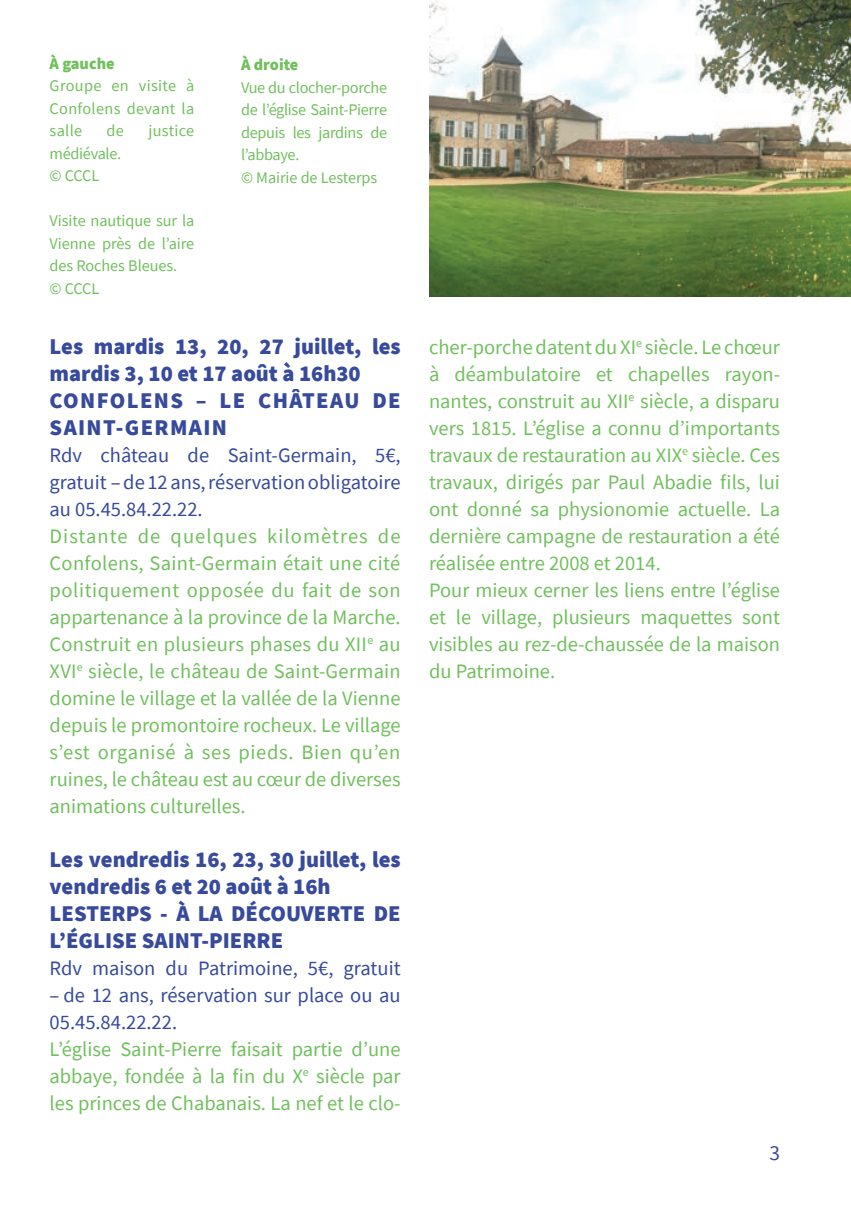
<style>
.page{position:relative;width:851px;height:1205px;background:#fff}
.page>*{position:absolute;margin:0;border:0;box-sizing:border-box;transform-origin:0 0}
.t1{font:900 22.5px/27px "Source Sans Pro";color:#374a9c}
.t2{font:21.25px "Source Sans Pro";color:#374a9c}
.t3{font:20.5px/27px "Source Sans Pro";color:#70c05d;text-align:justify}
.t4{font:20.5px/27px "Source Sans Pro";color:#374a9c;text-align:justify}
.t5{font:16.25px/22.5px "Source Sans Pro";letter-spacing:-.005em;color:#70c05d}
.t6{font:900 16.25px "Source Sans Pro";letter-spacing:-.005em;color:#70c05d}
.t7{font:16.25px "Source Sans Pro";letter-spacing:.02em;color:#70c05d}
</style>
<div class="page">
<img style="left:429px;top:0;width:421px;height:296px">
<p class="t6" style="left:50px;top:52px;width:67px">à gauche</p>
<p class="t5" style="left:50px;top:75px;width:146px;text-align:justify">Groupe en visite à Confolens devant la salle</p>
<p class="t5" style="left:107px;top:120px;width:19px">de</p>
<p class="t7" style="left:148px;top:121px;width:47px">justice</p>
<p class="t5" style="left:50px;top:142px;width:73px">médiévale. © CCCL</p>
<p class="t5" style="left:50px;top:210px;width:146px">Visite nautique sur la<br>Vienne près de l’aire des Roches Bleues.<br>© CCCL</p>
<p class="t6" style="left:241px;top:54px;width:59px">à droite</p>
<p class="t5" style="left:241px;top:76px;width:148px">Vue du clocher-porche de l’église Saint-Pierre depuis les jardins de l’abbaye.<br>© Mairie de Lesterps</p>
<p class="t1" style="left:50px;top:332px;width:352px">Les mardis 13, 20, 27 juillet, les mardis 3, 10 et 17 août à 16h30<br>CON FOLENS</p>
<p class="t1" style="left:196px;top:386px;width:118px">– LE CHÂTEAU</p>
<p class="t1" style="left:372px;top:386px;width:14px">DE</p>
<p class="t1" style="left:50px;top:413px;width:14px">SAINT</p>
<p class="t1" style="left:116px;top:413px;width:87px">-GERMAIN</p>
<p class="t4" style="left:50px;top:441px;width:352px">Rdv château de Saint-Germain, 5€, gratuit – de 12 ans, réservation obligatoire au 05.45.84.22.22.</p>
<p class="t3" style="left:50px;top:522px;width:352px">Distante de quelques kilomètres de Confolens, Saint-Germain était une cité politiquement opposée du fait de son appartenance à la province de la Marche.<br>Construit en plusieurs phases du XII<sup>e</sup> au XVI<sup>e</sup> siècle, le château de Saint-Germain domine le village et la vallée de la Vienne depuis le promontoire rocheux. Le village s’est organisé à ses pieds. Bien qu’en ruines, le château est au cœur de diverses animations culturelles.</p>
<p class="t1" style="left:50px;top:845px;width:352px">Les vendredis 16, 23, 30 juillet, les vendredis 6 et 20 août à 16h<br>LESTE</p>
<p class="t1" style="left:111px;top:899px;width:167px">RPS - À LA DÉCOUVE</p>
<p class="t1" style="left:326px;top:899px;width:61px">RTE DE</p>
<p class="t1" style="left:50px;top:926px;width:55px">L’ÉGLISE</p>
<p class="t1" style="left:142px;top:926px;width:13px">SAINT</p>
<p class="t1" style="left:201px;top:926px;width:80px">-PIERRE</p>
<p class="t4" style="left:50px;top:954px;width:352px">Rdv maison du Patrimoine, 5€, gratuit</p>
<p class="t4" style="left:50px;top:981px;width:352px">– de 12 ans, réservation sur place ou au<br>05.45.84.22.22.</p>
<p class="t3" style="left:50px;top:1035px;width:352px">L’église Saint-Pierre faisait partie d’une abbaye, fondée à la fin du X<sup>e</sup> siècle par les princes de Chabanais. La nef et le clo-</p>
<p class="t3" style="left:429px;top:333px;width:352px;text-align:left">cher-porche datent du XI<sup>e</sup> siècle. Le chœur à déambulatoire et chapelles rayon&shy;nantes, construit au XII<sup>e</sup> siècle, a disparu vers 1815. L’église a connu d’importants travaux de restauration au XIX<sup>e</sup> siècle. Ces travaux, dirigés par Paul Abadie fils, lui ont donné sa physionomie actuelle. La dernière campagne de restauration a été réalisée entre 2008 et 2014.<br>Pour mieux cerner les liens entre l’église et le village, plusieurs maquettes sont visibles au rez-de-chaussée de la maison du Patrimoine.</p>
<p class="t2" style="left:769px;top:1139px;width:12px">3</p>
</div>
